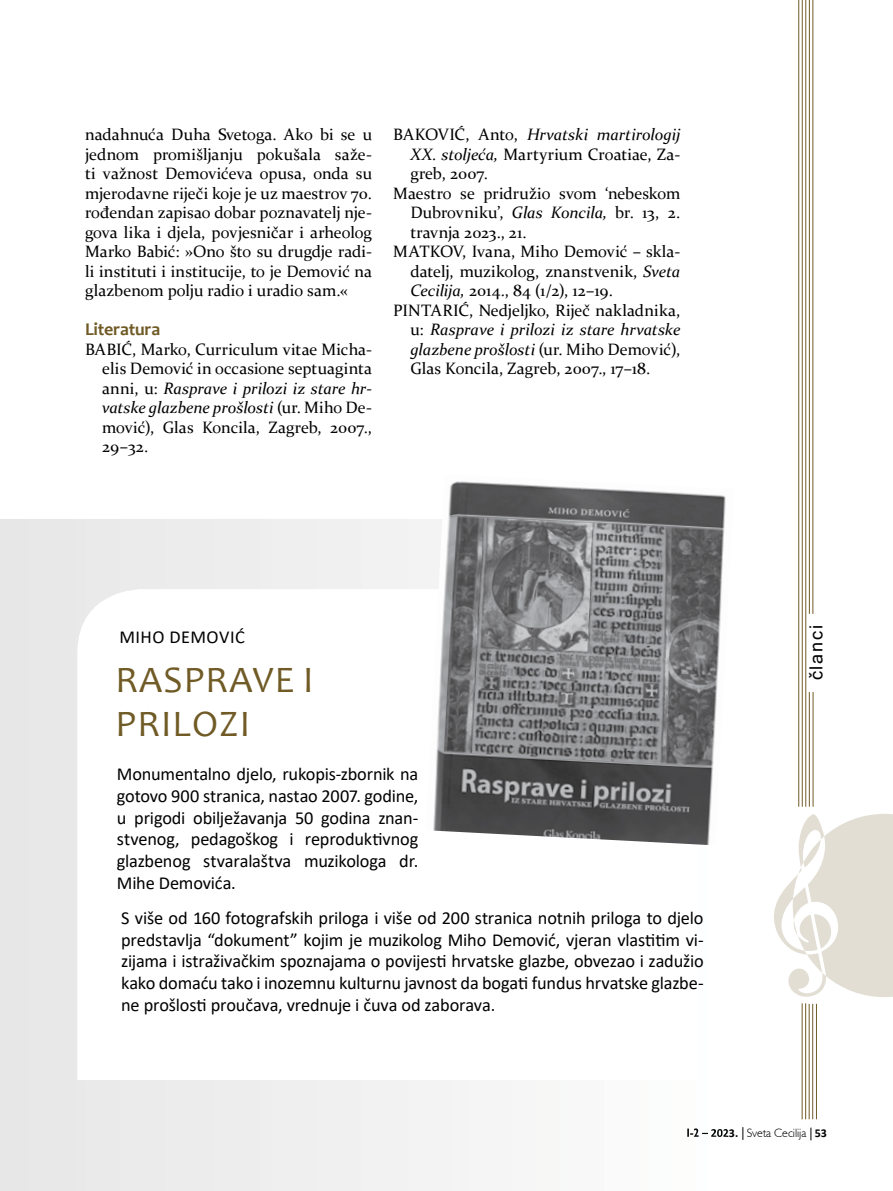
<style>
.page{position:relative;width:893px;height:1191px;background:#fff}
.page>*{position:absolute;margin:0;border:0;box-sizing:border-box;transform-origin:0 0}
.t1{font:37.5px/43.7px "Candara";letter-spacing:.03em;color:#705b26}
.t2{font:18.3px/21.6px "Calibri";letter-spacing:-.01em;color:#000;text-align:justify}
.t3{font:18.3px "Calibri";letter-spacing:.03em;color:#000}
.t4{font:700 18px "Candara";color:#705b26}
.t5{font:18px "Microsoft Sans Serif";letter-spacing:.1em;color:#000}
.t6{font:16.5px/19.5px "Constantia";color:#000;text-align:justify}
.t7{font:italic 16.5px "Constantia";letter-spacing:-.01em;color:#000}
.t8{font:300 12px "Humanist 521 BT";color:#000}
.s1{font-style:italic}
.s2{font-style:normal}
.s3{font-weight:700;font-stretch:condensed}
.s4{font-family:"Calibri";font-weight:700}
</style>
<div class="page">
<svg style="left:810px;top:1127px;width:1px;height:13px"></svg>
<svg style="left:742px;top:1127px;width:1px;height:12px"></svg>
<svg style="left:0;top:519px;width:726px;height:672px"></svg>
<svg style="left:687px;top:1128px;width:12px;height:8px"></svg>
<img style="left:702px;top:1129px;width:24px;height:7px">
<svg style="left:77px;top:589px;width:621px;height:491px"></svg>
<img style="left:426px;top:481px;width:300px;height:364px">
<hr style="left:802px;top:0;width:1px;height:806px;background:#705b26">
<hr style="left:805px;top:1003px;width:1px;height:116px;background:#705b26">
<hr style="left:813px;top:0;width:1px;height:614px;background:#705b26">
<hr style="left:798px;top:0;width:1px;height:806px;background:#705b26">
<hr style="left:802px;top:1003px;width:1px;height:116px;background:#705b26">
<hr style="left:809px;top:0;width:1px;height:614px;background:#705b26">
<hr style="left:805px;top:0;width:1px;height:806px;background:#705b26">
<hr style="left:809px;top:1003px;width:1px;height:116px;background:#705b26">
<hr style="left:809px;top:692px;width:1px;height:114px;background:#705b26">
<hr style="left:812px;top:1003px;width:1px;height:116px;background:#705b26">
<hr style="left:813px;top:692px;width:1px;height:114px;background:#705b26">
<hr style="left:816px;top:1003px;width:1px;height:116px;background:#705b26">
<svg style="left:774px;top:814px;width:119px;height:183px"></svg>
<p class="t6" style="left:85px;top:124px;width:289px">nadahnuća Duha Svetoga. Ako bi se u jednom promišljanju pokušala saže&shy;ti važnost Demovićeva opusa, onda su mjerodavne riječi koje je uz maestrov 70. rođendan zapisao dobar poznavatelj nje&shy;gova lika i djela, povjesničar i arheolog Marko Babić: »Ono što su drugdje radi&shy;li instituti i institucije, to je Demović na glazbenom polju radio i uradio sam.«</p>
<p class="t4" style="left:85px;top:318px;width:77px">Literatura</p>
<p class="t6" style="left:102px;top:338px;width:272px;text-indent:-17px">BABIĆ, Marko, Curriculum vitae Micha&shy;elis Demović in occasione septuaginta anni, u: <span class="s1">Rasprave i prilozi iz stare hr&shy;vatske glazbene prošlosti</span> (ur. Miho De&shy;mović), Glas Koncila, Zagreb, 2007., 29–32.</p>
<p class="t7" style="left:393px;top:123px;width:288px"><span class="s2">BAKOVIĆ, Anto,</span> Hrvatski martirologij</p>
<p class="t6" style="left:410px;top:143px;width:271px"><span class="s1">XX. stoljeća,</span> Martyrium Croatiae, Za-</p>
<p class="t6" style="left:410px;top:163px;width:79px">greb, 2007.</p>
<p class="t6" style="left:393px;top:182px;width:289px">Maestro se pridružio svom ‘nebeskom</p>
<p class="t6" style="left:410px;top:202px;width:272px">Dubrovniku’, <span class="s1">Glas Koncila,</span> br. 13, 2.</p>
<p class="t6" style="left:410px;top:221px;width:118px">travnja 2023., 21.</p>
<p class="t6" style="left:393px;top:241px;width:288px">MATKOV, Ivana, Miho Demović – skla-</p>
<p class="t6" style="left:410px;top:260px;width:272px">datelj, muzikolog, znanstvenik, <span class="s1">Sveta</span></p>
<p class="t6" style="left:410px;top:280px;width:204px"><span class="s1">Cecilija,</span> 2014., 84 (1/2), 12–19.</p>
<p class="t6" style="left:393px;top:299px;width:289px">PINTARIĆ, Nedjeljko, Riječ nakladnika,</p>
<p class="t7" style="left:410px;top:318px;width:272px"><span class="s2">u:</span> Rasprave i prilozi iz stare hrvatske</p>
<p class="t7" style="left:410px;top:338px;width:271px">glazbene prošlosti <span class="s2">(ur. Miho Demović),</span></p>
<p class="t6" style="left:410px;top:358px;width:242px">Glas Koncila, Zagreb, 2007., 17–18.</p>
<p class="t3" style="left:119px;top:624px;width:127px">Miho DeMović</p>
<h1 class="t1" style="left:116px;top:657px;width:199px">RASPRAVE I<br>PRILOZI</h1>
<p class="t2" style="left:117px;top:763px;width:303px">Monumentalno djelo, rukopis-zbornik na gotovo 900 stranica, nastao 2007. godine, u prigodi obilježavanja 50 godina znan&shy;stvenog, pedagoškog i reproduktivnog glazbenog stvaralaštva muzikologa dr.<br>Mihe Demovića.</p>
<p class="t2" style="left:121px;top:906px;width:584px">S više od 160 fotografskih priloga i više od 200 stranica notnih priloga to djelo predstavlja “dokument” kojim je muzikolog Miho Demović, vjeran vlastitim vi&shy;zijama i istraživačkim spoznajama o povijesti hrvatske glazbe, obvezao i zadužio kako domaću tako i inozemnu kulturnu javnost da bogati fundus hrvatske glazbe&shy;ne prošlosti proučava, vrednuje i čuva od zaborava.</p>
<p class="t5" style="left:805px;top:680px;width:57px;rotate:-90deg">članci</p>
<p class="t8" style="left:686px;top:1125px;width:142px"><span class="s3">1-2</span> <span class="s4">– 2023.</span> Sveta Cecilija <span class="s4">53</span></p>
</div>
